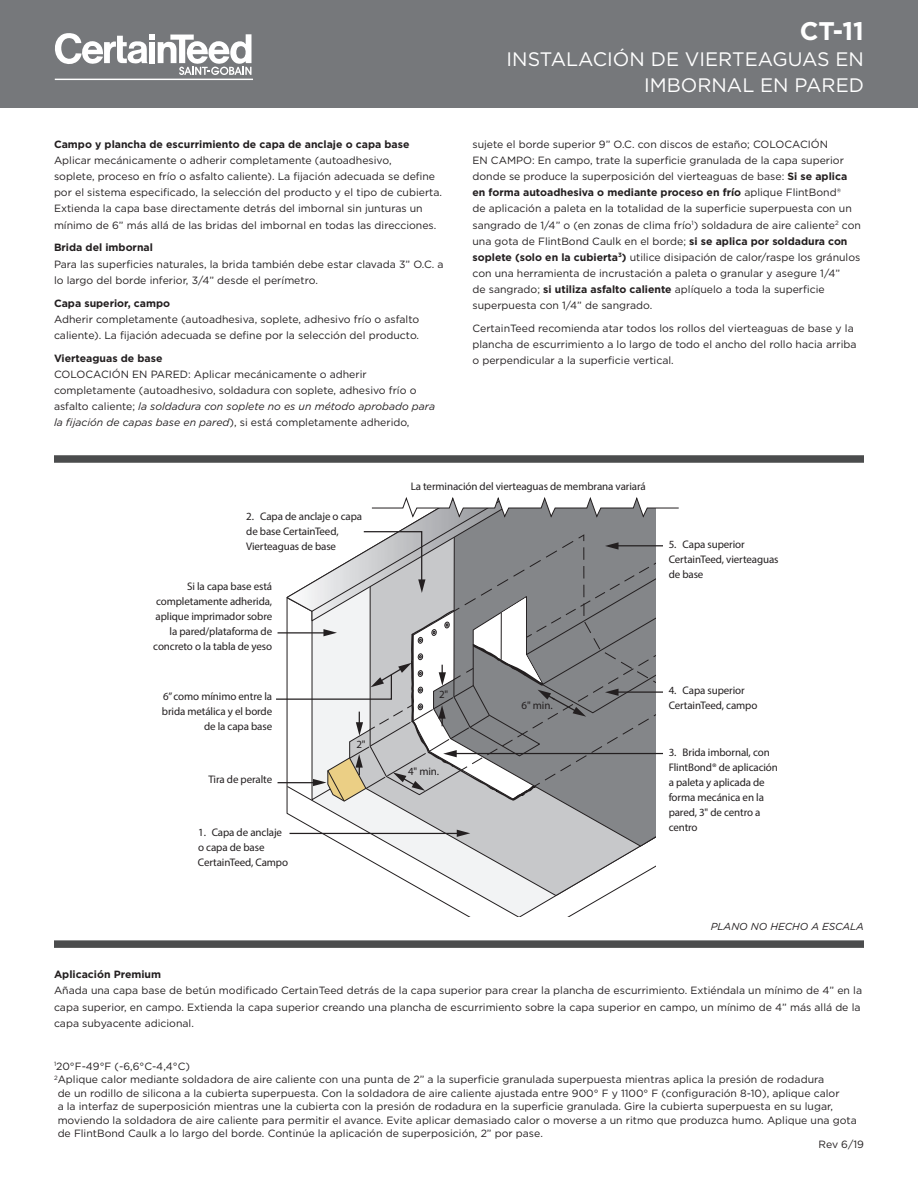
<style>
.page{position:relative;width:918px;height:1188px;background:#fff}
.page>*{position:absolute;margin:0;border:0;box-sizing:border-box;transform-origin:0 0}
.t1{font:700 25.5px "Gotham";color:#fff}
.t2{font:19.5px/26.2px "Gotham";color:#fff;text-align:right}
.t3{font:condensed 10.95px/15px "Helvetica LT Std";letter-spacing:-.01em;color:#231f20}
.t4{font:10.5px/16.2px "Gotham";color:#231f20}
.t5{font:italic 10.2px "Gotham";color:#231f20}
.s1{font-weight:700}
.s2{font-style:italic}
</style>
<div class="page">
<svg style="left:286px;top:802px;width:318px;height:114px"></svg>
<svg style="left:349px;top:802px;width:307px;height:95px"></svg>
<svg style="left:433px;top:802px;width:223px;height:45px;background:#b6b8ba"></svg>
<svg style="left:400px;top:519px;width:256px;height:11px;background:#909194"></svg>
<svg style="left:371px;top:497px;width:308px;height:22px"></svg>
<hr style="left:290px;top:833px;width:169px;height:1px;background:#231f20">
<svg style="left:457px;top:830px;width:13px;height:7px"></svg>
<svg style="left:276px;top:530px;width:387px;height:272px"></svg>
<div style="left:0;top:0;width:918px;height:108px;background:#76787b"></div>
<svg style="left:55px;top:33px;width:197px;height:42px"></svg>
<hr style="left:55px;top:79px;width:198px;height:1px;background:#fff">
<div style="left:54px;top:455px;width:810px;height:8px;background:#4b4c4d"></div>
<div style="left:54px;top:940px;width:810px;height:8px;background:#4b4c4d"></div>
<p class="t4" style="left:54px;top:136px;width:390px"><span class="s1">Campo y plancha de escurrimiento de capa de anclaje o capa base </span>Aplicar mecánicamente o adherir completamente (autoadhesivo,<br>soplete, proceso en frío o asfalto caliente). La fijación adecuada se define por el sistema especificado, la selección del producto y el tipo de cubierta.<br>Extienda la capa base directamente detrás del imbornal sin junturas un mínimo de 6” más allá de las bridas del imbornal en todas las direcciones.</p>
<p class="t4" style="left:54px;top:239px;width:391px"><span class="s1">Brida del imbornal<br></span>Para las superficies naturales, la brida también debe estar clavada 3” O.C. a lo largo del borde inferior, 3/4” desde el perímetro.</p>
<p class="t4" style="left:54px;top:294px;width:367px"><span class="s1">Capa superior, campo<br></span>Adherir completamente (autoadhesiva, soplete, adhesivo frío o asfalto caliente). La fijación adecuada se define por la selección del producto.</p>
<p class="t4" style="left:54px;top:350px;width:383px"><span class="s1">Vierteaguas de base<br></span>COLOCACIÓN EN PARED: Aplicar mecánicamente o adherir completamente (autoadhesivo, soldadura con soplete, adhesivo frío o asfalto caliente; <span class="s2">la soldadura con soplete no es un método aprobado para la fijación de capas base en pared</span>), si está completamente adherido,</p>
<p class="t1" style="left:800px;top:14px;width:66px">CT-11</p>
<p class="t2" style="left:507px;top:46px;width:359px">INSTALACIÓN DE VIERTEAGUAS EN<br>IMBORNAL EN PARED</p>
<p class="t4" style="left:472px;top:136px;width:390px">sujete el borde superior 9” O.C. con discos de estaño; COLOCACIÓN<br>EN CAMPO: En campo, trate la superficie granulada de la capa superior donde se produce la superposición del vierteaguas de base: <span class="s1">Si se aplica en forma autoadhesiva o mediante proceso en frío</span> aplique FlintBond®<br>de aplicación a paleta en la totalidad de la superficie superpuesta con un sangrado de 1/4” o (en zonas de clima frío<sup>1</sup>) soldadura de aire caliente<sup>2</sup> con una gota de FlintBond Caulk en el borde; <span class="s1">si se aplica por soldadura con soplete (solo en la cubierta</span><sup>3</sup><span class="s1">)</span> utilice disipación de calor/raspe los gránulos con una herramienta de incrustación a paleta o granular y asegure 1/4”<br>de sangrado; <span class="s1">si utiliza asfalto caliente</span> aplíquelo a toda la superficie superpuesta con 1/4” de sangrado.</p>
<p class="t4" style="left:472px;top:320px;width:386px">CertainTeed recomienda atar todos los rollos del vierteaguas de base y la plancha de escurrimiento a lo largo de todo el ancho del rollo hacia arriba o perpendicular a la superficie vertical.</p>
<p class="t3" style="left:246px;top:508px;width:117px">2. Capa de anclaje o capa de base CertainTeed,<br>Vierteaguas de base</p>
<p class="t3" style="left:153px;top:579px;width:120px;text-align:right">Si la capa base está completamente adherida, aplique imprimador sobre la pared/plataforma de concreto o la tabla de yeso</p>
<p class="t3" style="left:162px;top:689px;width:112px;text-align:right">6” como mínimo entre la brida metálica y el borde de la capa base</p>
<p class="t3" style="left:208px;top:772px;width:65px">Tira de peralte</p>
<p class="t3" style="left:198px;top:824px;width:92px">1. Capa de anclaje o capa de base<br>CertainTeed, Campo</p>
<p class="t3" style="left:356px;top:736px;width:11px">2"</p>
<p class="t3" style="left:411px;top:479px;width:237px">La terminación del vierteaguas de membrana variará</p>
<p class="t3" style="left:669px;top:537px;width:111px">5. Capa superior<br>CertainTeed, vierteaguas de base</p>
<p class="t3" style="left:439px;top:686px;width:11px">2"</p>
<p class="t3" style="left:408px;top:764px;width:33px">4" min.</p>
<p class="t3" style="left:522px;top:698px;width:33px">6" min.</p>
<p class="t3" style="left:669px;top:683px;width:90px">4. Capa superior<br>CertainTeed, campo</p>
<p class="t3" style="left:669px;top:745px;width:111px">3. Brida imbornal, con<br>FlintBond® de aplicación a paleta y aplicada de forma mecánica en la pared, 3" de centro a centro</p>
<p class="t5" style="left:711px;top:920px;width:155px">PLANO NO HECHO A ESCALA</p>
<p class="t4" style="left:54px;top:966px;width:810px"><span class="s1">Aplicación Premium<br></span>Añada una capa base de betún modificado CertainTeed detrás de la capa superior para crear la plancha de escurrimiento. Extiéndala un mínimo de 4” en la capa superior, en campo. Extienda la capa superior creando una plancha de escurrimiento sobre la capa superior en campo, un mínimo de 4” más allá de la capa subyacente adicional.</p>
<p class="t4" style="left:54px;top:1058px;width:138px"><sup>1</sup>20°F-49°F (-6,6°C-4,4°C)</p>
<p class="t4" style="left:54px;top:1071px;width:772px"><sup>2</sup>Aplique calor mediante soldadora de aire caliente con una punta de 2” a la superficie granulada superpuesta mientras aplica la presión de rodadura</p>
<p class="t4" style="left:58px;top:1085px;width:783px">de un rodillo de silicona a la cubierta superpuesta. Con la soldadora de aire caliente ajustada entre 900° F y 1100° F (configuración 8-10), aplique calor</p>
<p class="t4" style="left:58px;top:1098px;width:777px">a la interfaz de superposición mientras une la cubierta con la presión de rodadura en la superficie granulada. Gire la cubierta superpuesta en su lugar,</p>
<p class="t4" style="left:58px;top:1112px;width:801px">moviendo la soldadora de aire caliente para permitir el avance. Evite aplicar demasiado calor o moverse a un ritmo que produzca humo. Aplique una gota</p>
<p class="t4" style="left:58px;top:1125px;width:487px">de FlintBond Caulk a lo largo del borde. Continúe la aplicación de superposición, 2” por pase.</p>
<p class="t4" style="left:819px;top:1136px;width:47px">Rev 6/19</p>
</div>
